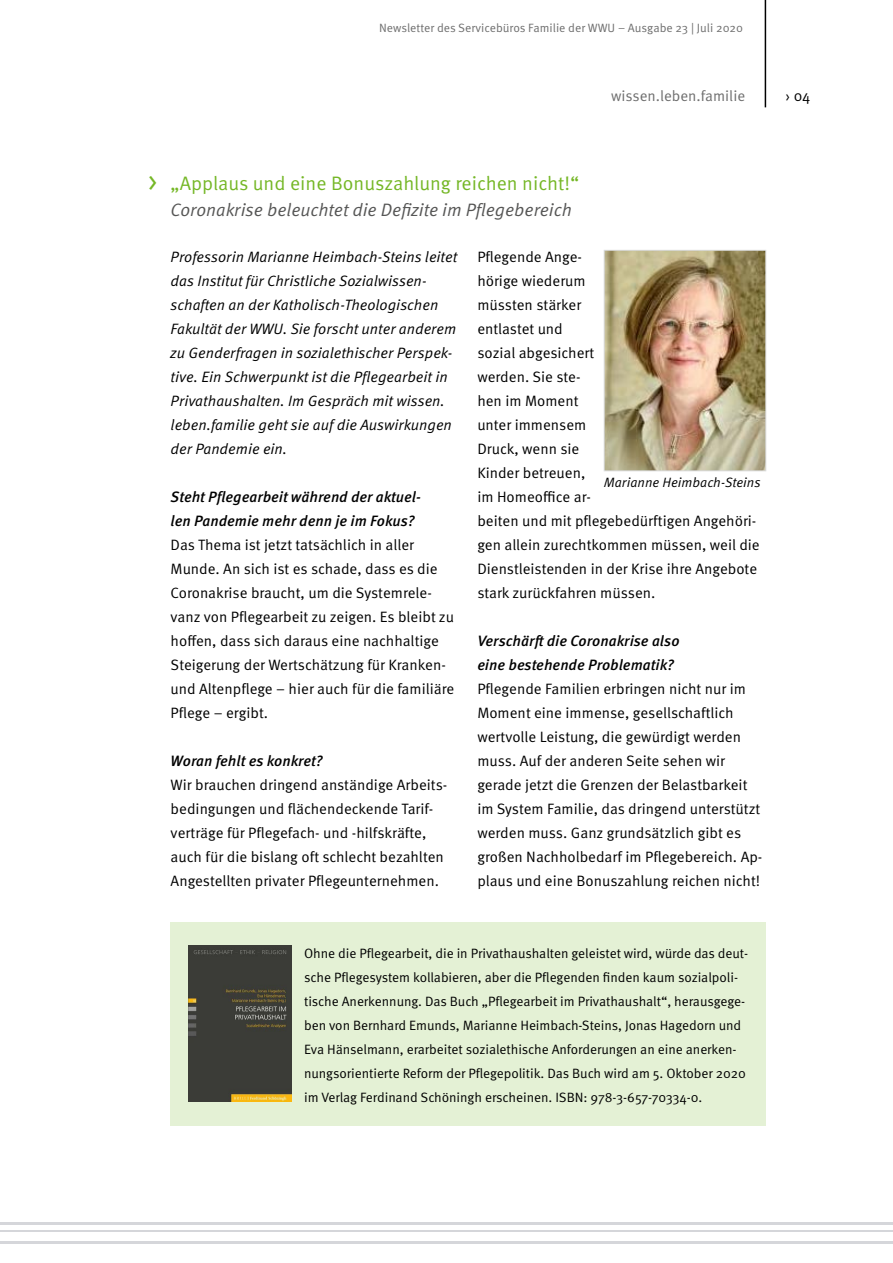
<style>
.page{position:relative;width:893px;height:1263px;background:#fff}
.page>*{position:absolute;margin:0;border:0;box-sizing:border-box;transform-origin:0 0}
.t1{font:27px "Meta OT";color:#75b726}
.t2{font:19.5px "Meta OT";color:#75b726}
.t3{font:italic 18px "Meta OT";color:#565655}
.t4{font:15px/24px "Meta OT";color:#000}
.t5{font:italic 15px/24px "Meta OT";color:#000}
.t6{font:italic 500 15px/24px "Meta OT";color:#000}
.t7{font:15px "Meta OT";color:#6e6e6e}
.t8{font:13.5px/24px "Meta OT";letter-spacing:-.005em;color:#000}
.t9{font:italic 13.5px "Meta OT";color:#000}
.t10{font:12px "Meta OT";color:#6e6e6e}
</style>
<div class="page">
<hr style="left:765px;top:0;width:1px;height:107px;background:#000">
<hr style="left:0;top:1230px;width:893px;height:1px;background:#d5d6da">
<hr style="left:0;top:1241px;width:893px;height:3px;background:#d5d6da">
<hr style="left:0;top:1222px;width:893px;height:3px;background:#d5d6da">
<div style="left:171px;top:923px;width:595px;height:203px;background:#e4f1d5"></div>
<img style="left:606px;top:252px;width:158px;height:217px">
<div style="left:604px;top:250px;width:162px;height:221px;border:1px solid #d9dada"></div>
<img style="left:189px;top:945px;width:103px;height:157px">
<p class="t10" style="left:379px;top:21px;width:365px">Newsletter des Servicebüros Familie der WWU – Ausgabe 23 | Juli 2020</p>
<p class="t7" style="left:611px;top:86px;width:135px">wissen.leben.familie</p>
<p class="t4" style="left:786px;top:84px;width:26px">› 04</p>
<h1 class="t1" style="left:148px;top:165px;width:10px">&gt;</h1>
<h2 class="t2" style="left:171px;top:171px;width:410px">„Applaus und eine Bonuszahlung reichen nicht!“</h2>
<p class="t3" style="left:171px;top:199px;width:403px">Coronakrise beleuchtet die Defizite im Pflegebereich</p>
<p class="t5" style="left:171px;top:245px;width:288px">Professorin Marianne Heimbach-Steins leitet das Institut für Christliche Sozialwissen&shy;schaften an der Katholisch-Theologischen Fakultät der WWU. Sie forscht unter anderem zu Genderfragen in sozialethischer Perspek&shy;tive. Ein Schwerpunkt ist die Pflegearbeit in Privathaushalten. Im Gespräch mit wissen. leben.familie geht sie auf die Auswirkungen der Pandemie ein.</p>
<p class="t6" style="left:171px;top:485px;width:252px">Steht Pflegearbeit während der aktuel&shy;len Pandemie mehr denn je im Fokus?</p>
<p class="t4" style="left:171px;top:533px;width:285px">Das Thema ist jetzt tatsächlich in aller Munde. An sich ist es schade, dass es die Coronakrise braucht, um die Systemrele&shy;vanz von Pflegearbeit zu zeigen. Es bleibt zu hoffen, dass sich daraus eine nachhaltige Steigerung der Wertschätzung für Kranken&shy;und Altenpflege – hier auch für die familiäre Pflege – ergibt.</p>
<p class="t6" style="left:171px;top:749px;width:153px">Woran fehlt es konkret?</p>
<p class="t4" style="left:171px;top:773px;width:278px">Wir brauchen dringend anständige Arbeits&shy;bedingungen und flächendeckende Tarif&shy;verträge für Pflegefach- und -hilfskräfte, auch für die bislang oft schlecht bezahlten Angestellten privater Pflegeunternehmen.</p>
<p class="t4" style="left:477px;top:245px;width:284px">Pflegende Ange-<br>hörige wiederum<br>müssten stärker<br>entlastet und<br>sozial abgesichert<br>werden. Sie ste-<br>hen im Moment<br>unter immensem<br>Druck, wenn sie<br>Kinder betreuen,<br>im Homeoffice ar-<br>beiten und mit pflegebedürftigen Angehöri&shy;gen allein zurechtkommen müssen, weil die<br>Dienstleistenden in der Krise ihre Angebote stark zurückfahren müssen.</p>
<p class="t6" style="left:477px;top:629px;width:204px">Verschärft die Coronakrise also eine bestehende Problematik?</p>
<p class="t4" style="left:477px;top:677px;width:287px">Pflegende Familien erbringen nicht nur im Moment eine immense, gesellschaftlich wertvolle Leistung, die gewürdigt werden muss. Auf der anderen Seite sehen wir gerade jetzt die Grenzen der Belastbarkeit im System Familie, das dringend unterstützt werden muss. Ganz grundsätzlich gibt es großen Nachholbedarf im Pflegebereich. Ap&shy;plaus und eine Bonuszahlung reichen nicht!</p>
<p class="t9" style="left:604px;top:474px;width:158px">Marianne Heimbach-Steins</p>
<p class="t8" style="left:304px;top:941px;width:445px">Ohne die Pflegearbeit, die in Privathaushalten geleistet wird, würde das deut&shy;sche Pflegesystem kollabieren, aber die Pflegenden finden kaum sozialpoli&shy;tische Anerkennung. Das Buch „Pflegearbeit im Privathaushalt“, herausgege&shy;ben von Bernhard Emunds, Marianne Heimbach-Steins, Jonas Hagedorn und Eva Hänselmann, erarbeitet sozialethische Anforderungen an eine anerken&shy;nungsorientierte Reform der Pflegepolitik. Das Buch wird am 5. Oktober 2020 im Verlag Ferdinand Schöningh erscheinen. ISBN: 978-3-657-70334-0.</p>
</div>
